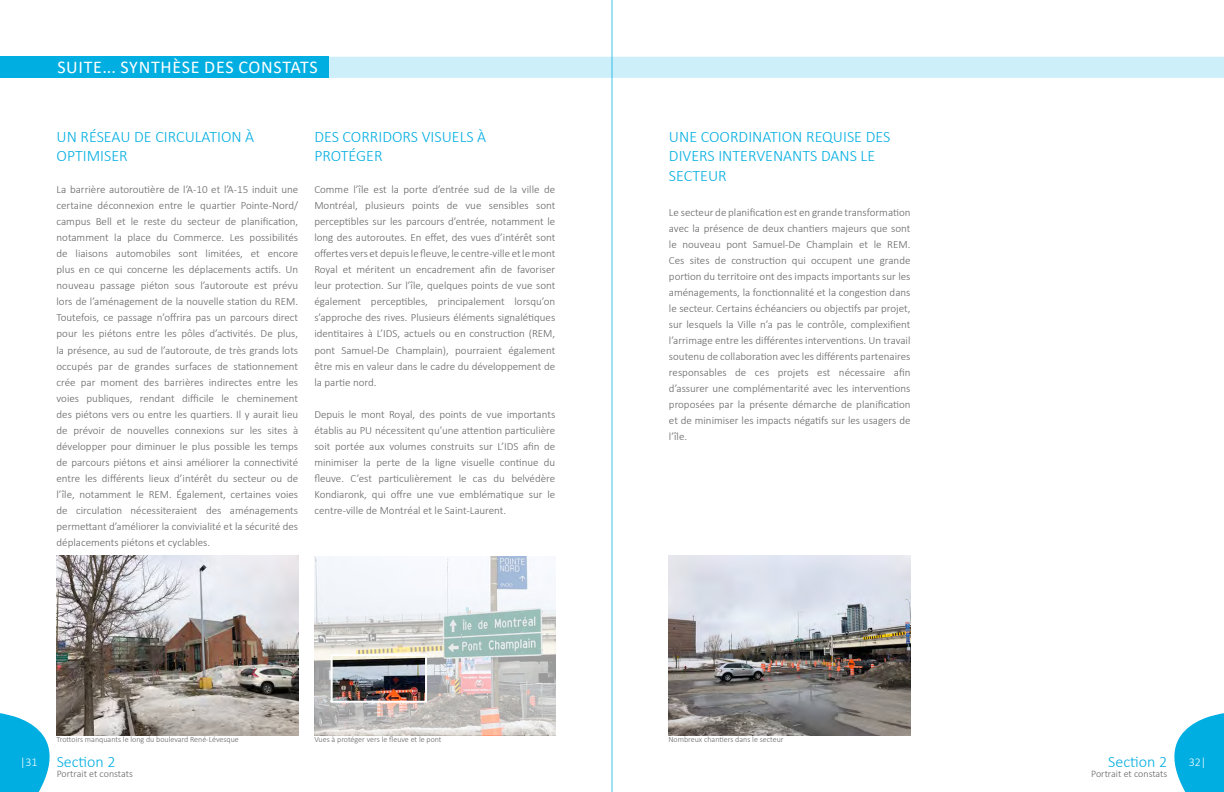
<style>
.page{position:relative;width:1224px;height:792px;background:#fff}
.page>*{position:absolute;margin:0;border:0;box-sizing:border-box;transform-origin:0 0}
.t1{font:18px "Calibri";letter-spacing:.04em;color:#fff}
.t2{font:300 16px/19.2px "Calibri";color:#00aee1}
.t3{font:300 12px "Calibri";color:#fff}
.t4{font:300 11px/16px "Calibri";color:#646464;text-align:justify}
.t5{font:300 10px "Calibri";color:#646464}
.t6{font:300 8px "Calibri";color:#646363}
</style>
<div class="page">
<svg style="left:1174px;top:713px;width:50px;height:79px"></svg>
<svg style="left:0;top:713px;width:78px;height:79px"></svg>
<div style="left:0;top:57px;width:1224px;height:21px;background:#cdeff9"></div>
<div style="left:0;top:57px;width:329px;height:21px;background:#00aee1"></div>
<img style="left:56px;top:556px;width:242px;height:179px">
<img style="left:668px;top:556px;width:242px;height:179px">
<hr style="left:612px;top:0;width:1px;height:792px;background:#00aee1">
<img style="left:314px;top:556px;width:242px;height:180px">
<div style="left:331px;top:654px;width:96px;height:49px;border:2px solid #fff"></div>
<h1 class="t1" style="left:57px;top:55px;width:262px">SUITE... SYNTHÈSE DES CONSTATS</h1>
<h2 class="t2" style="left:57px;top:127px;width:199px">UN RÉSEAU DE CIRCULATION À<br>OPTIMISER</h2>
<p class="t4" style="left:57px;top:182px;width:243px">La barrière autoroutière de l’A-10 et l’A-15 induit une certaine déconnexion entre le quartier Pointe-Nord/ campus Bell et le reste du secteur de planification, notamment la place du Commerce. Les possibilités de liaisons automobiles sont limitées, et encore plus en ce qui concerne les déplacements actifs. Un nouveau passage piéton sous l’autoroute est prévu lors de l’aménagement de la nouvelle station du REM.<br>Toutefois, ce passage n’offrira pas un parcours direct pour les piétons entre les pôles d’activités. De plus, la présence, au sud de l’autoroute, de très grands lots occupés par de grandes surfaces de stationnement crée par moment des barrières indirectes entre les voies publiques, rendant difficile le cheminement des piétons vers ou entre les quartiers. Il y aurait lieu de prévoir de nouvelles connexions sur les sites à développer pour diminuer le plus possible les temps de parcours piétons et ainsi améliorer la connectivité entre les différents lieux d’intérêt du secteur ou de l’île, notamment le REM. Également, certaines voies de circulation nécessiteraient des aménagements permettant d’améliorer la convivialité et la sécurité des déplacements piétons et cyclables.</p>
<h2 class="t2" style="left:314px;top:127px;width:173px">DES CORRIDORS VISUELS À<br>PROTÉGER</h2>
<p class="t4" style="left:314px;top:182px;width:242px">Comme l’île est la porte d’entrée sud de la ville de Montréal, plusieurs points de vue sensibles sont perceptibles sur les parcours d’entrée, notamment le long des autoroutes. En effet, des vues d’intérêt sont offertes vers et depuis le fleuve, le centre-ville et le mont Royal et méritent un encadrement afin de favoriser leur protection. Sur l’île, quelques points de vue sont également perceptibles, principalement lorsqu’on s’approche des rives. Plusieurs éléments signalétiques identitaires à L’IDS, actuels ou en construction (REM, pont Samuel-De Champlain), pourraient également être mis en valeur dans le cadre du développement de la partie nord.</p>
<p class="t4" style="left:314px;top:406px;width:242px">Depuis le mont Royal, des points de vue importants établis au PU nécessitent qu’une attention particulière soit portée aux volumes construits sur L’IDS afin de minimiser la perte de la ligne visuelle continue du fleuve. C’est particulièrement le cas du belvédère Kondiaronk, qui offre une vue emblématique sur le centre-ville de Montréal et le Saint-Laurent.</p>
<h2 class="t2" style="left:669px;top:127px;width:223px">UNE COORDINATION REQUISE DES<br>DIVERS INTERVENANTS DANS LE<br>SECTEUR</h2>
<p class="t4" style="left:669px;top:204px;width:243px">Le secteur de planification est en grande transformation avec la présence de deux chantiers majeurs que sont le nouveau pont Samuel-De Champlain et le REM.<br>Ces sites de construction qui occupent une grande portion du territoire ont des impacts importants sur les aménagements, la fonctionnalité et la congestion dans le secteur. Certains échéanciers ou objectifs par projet, sur lesquels la Ville n’a pas le contrôle, complexifient l’arrimage entre les différentes interventions. Un travail soutenu de collaboration avec les différents partenaires responsables de ces projets est nécessaire afin d’assurer une complémentarité avec les interventions proposées par la présente démarche de planification et de minimiser les impacts négatifs sur les usagers de l’île.</p>
<p class="t6" style="left:57px;top:734px;width:184px">Trottoirs manquants le long du boulevard René-Lévesque</p>
<p class="t6" style="left:314px;top:734px;width:129px">Vues à protéger vers le fleuve et le pont</p>
<p class="t6" style="left:668px;top:734px;width:117px">Nombreux chantiers dans le secteur</p>
<h2 class="t2" style="left:57px;top:752px;width:61px">Section 2</h2>
<p class="t5" style="left:57px;top:768px;width:78px">Portrait et constats</p>
<h2 class="t2" style="left:1108px;top:752px;width:61px">Section 2</h2>
<p class="t5" style="left:1091px;top:768px;width:78px">Portrait et constats</p>
<p class="t3" style="left:20px;top:755px;width:19px">|31</p>
<p class="t3" style="left:1189px;top:755px;width:19px">32|</p>
</div>
